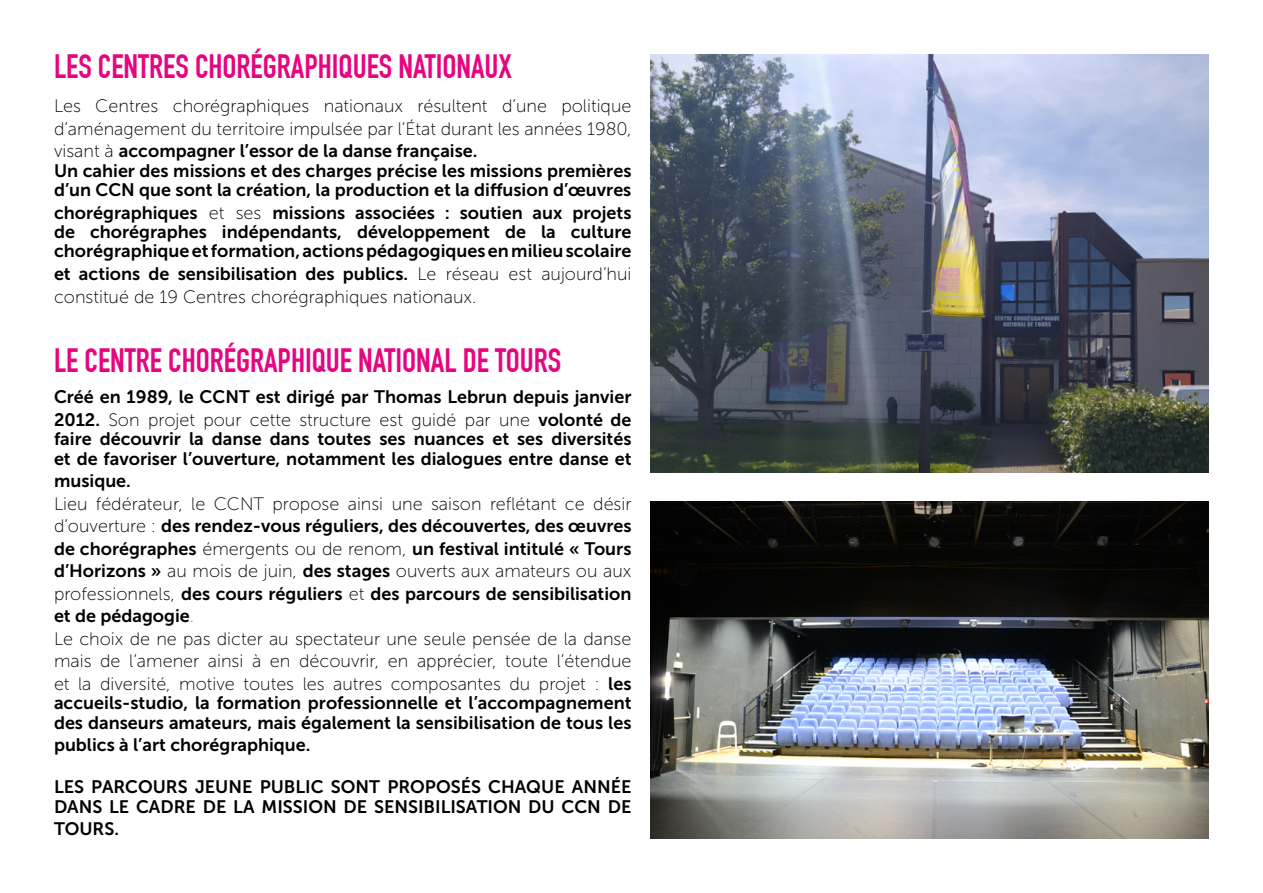
<style>
.page{position:relative;width:1263px;height:893px;background:#fff}
.page>*{position:absolute;margin:0;border:0;box-sizing:border-box;transform-origin:0 0}
.t1{font:700 33px "DIN Condensed";color:#e6047f}
.t2{font:18px/19.5px "Museo Sans 700";color:#000}
.t3{font:18px/22.5px "Museo Sans 100";color:#000}
.s1{font-family:"Museo Sans 100"}
.s2{font-family:"Museo Sans 700"}
.s3{font-family:"Museo Sans 100";color:#9d5da2}
</style>
<div class="page">
<img style="left:651px;top:54px;width:558px;height:419px">
<img style="left:651px;top:502px;width:558px;height:337px">
<h1 class="t1" style="left:54px;top:47px;width:459px">LES CENTRES CHORÉGRAPHIQUES NATIONAUX</h1>
<p class="t3" style="left:54px;top:95px;width:579px">Les Centres chorégraphiques nationaux résultent d’une politique d’aménagement du territoire impulsée par l’État durant les années 1980,</p>
<p class="t2" style="left:54px;top:141px;width:579px"><span class="s1">visant à</span> accompagner l’essor de la danse française.<br>Un cahier des missions et des charges précise les missions premières d’un CCN que sont la création, la production et la diffusion d’œuvres</p>
<p class="t2" style="left:54px;top:203px;width:579px;text-align:justify">chorégraphiques <span class="s1">et ses</span> missions associées : soutien aux projets de chorégraphes indépendants, développement de la culture chorégraphique et formation, actions pédagogiques en milieu scolaire</p>
<p class="t2" style="left:54px;top:264px;width:579px">et actions de sensibilisation des publics. <span class="s1">Le réseau est aujourd’hui</span></p>
<p class="t3" style="left:54px;top:285px;width:424px">constitué de 19 Centres chorégraphiques nationaux.</p>
<h1 class="t1" style="left:54px;top:341px;width:509px">LE CENTRE CHORÉGRAPHIQUE NATIONAL DE TOURS</h1>
<p class="t2" style="left:54px;top:387px;width:579px">Créé en 1989, le CCNT est dirigé par Thomas Lebrun depuis janvier</p>
<p class="t3" style="left:54px;top:408px;width:579px"><span class="s2">2012.</span> Son projet pour cette structure est guidé par une <span class="s2">volonté de</span></p>
<p class="t2" style="left:54px;top:429px;width:579px">faire découvrir la danse dans toutes ses nuances et ses diversités et de favoriser l’ouverture, notamment les dialogues entre danse et</p>
<p class="t2" style="left:54px;top:471px;width:78px">musique.</p>
<p class="t3" style="left:54px;top:492px;width:579px">Lieu fédérateur, le CCNT propose ainsi une saison reflétant ce désir</p>
<p class="t2" style="left:54px;top:515px;width:579px;line-height:22.5px"><span class="s1">d’ouverture :</span> des rendez-vous réguliers, des découvertes, des œuvres de chorégraphes <span class="s1">émergents ou de renom,</span> un festival intitulé « Tours</p>
<p class="t3" style="left:54px;top:560px;width:579px"><span class="s2">d’Horizons »</span> au mois de juin, <span class="s2">des stages</span> ouverts aux amateurs ou aux</p>
<p class="t2" style="left:54px;top:582px;width:579px;line-height:22.5px"><span class="s1">professionnels,</span> des cours réguliers <span class="s1">et</span> des parcours de sensibilisation et de pédagogie<span class="s3">.</span></p>
<p class="t3" style="left:54px;top:627px;width:579px;text-align:justify">Le choix de ne pas dicter au spectateur une seule pensée de la danse mais de l’amener ainsi à en découvrir, en apprécier, toute l’étendue et la diversité, motive toutes les autres composantes du projet : <span class="s2">les</span></p>
<p class="t2" style="left:54px;top:693px;width:579px">accueils-studio, la formation professionnelle et l’accompagnement des danseurs amateurs, mais également la sensibilisation de tous les</p>
<p class="t2" style="left:54px;top:735px;width:258px">publics à l’art chorégraphique.</p>
<p class="t2" style="left:54px;top:777px;width:579px">LES PARCOURS JEUNE PUBLIC SONT PROPOSÉS CHAQUE ANNÉE<br>DANS LE CADRE DE LA MISSION DE SENSIBILISATION DU CCN DE</p>
<p class="t2" style="left:54px;top:819px;width:67px">TOURS.</p>
</div>
